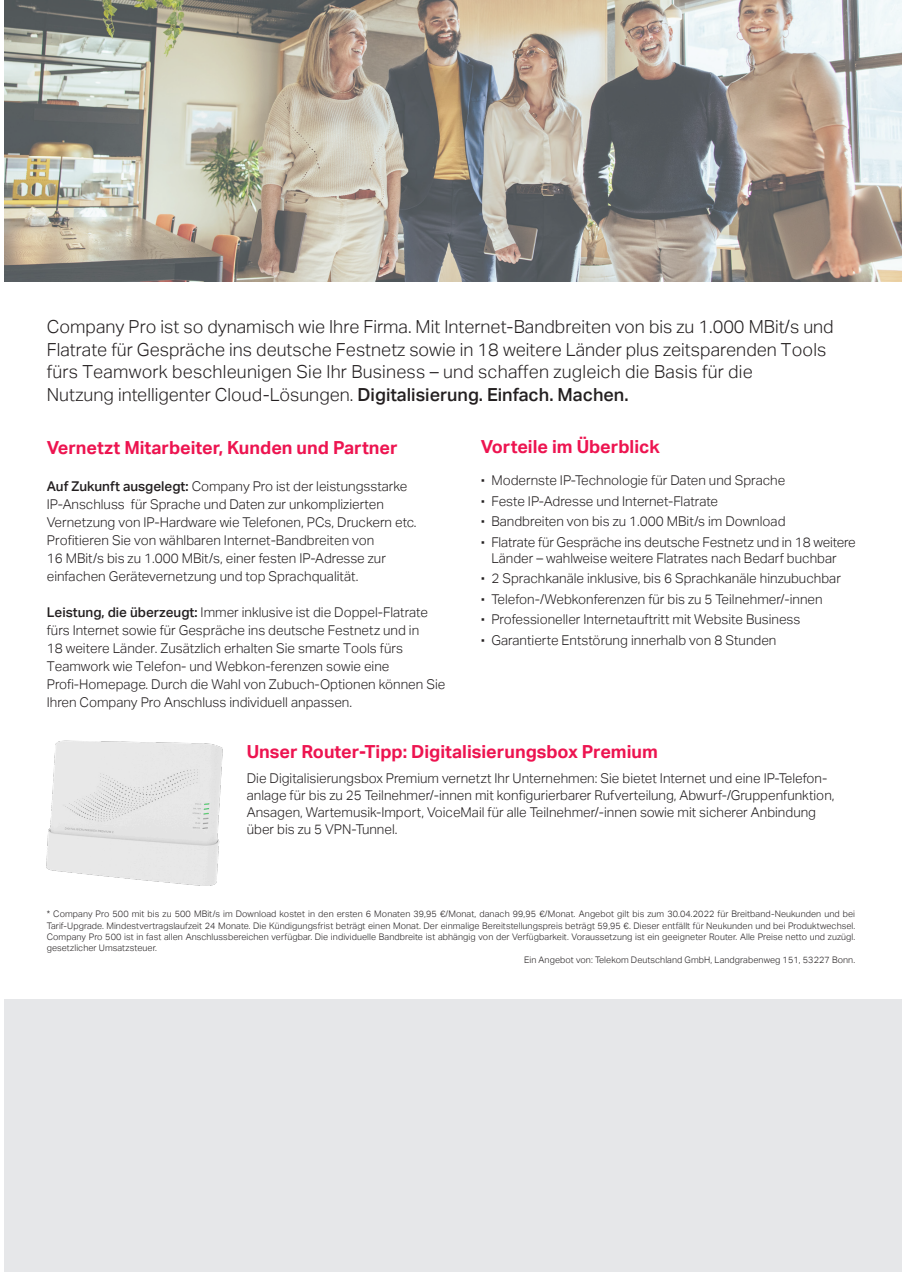
<style>
.page{position:relative;width:902px;height:1272px;background:#fff}
.page>*{position:absolute;margin:0;border:0;box-sizing:border-box;transform-origin:0 0}
.CD_Intro_14_17_5{font:300 18px/22.5px "Aktiv Grotesk";color:#231f20}
.CD_Subheadline_14_14{font:700 18px "Aktiv Grotesk";color:#ed1450}
.CD_Fließtext_10_12_5{font:700 18px "Aktiv Grotesk";color:#ed1450}
.CD_Fließtext_10_12_5-2{font:300 13.5px/18px "Aktiv Grotesk";color:#231f20}
.CD_Fließtext_10_12_5-3{font:300 9px/11.2px "Aktiv Grotesk";letter-spacing:.01em;color:#231f20;text-align:justify}
.s1{font-weight:500}
.s2{font-family:"Tele Neo";font-weight:800}
</style>
<div class="page">
<img style="left:4px;top:0;width:897px;height:281px">
<img style="left:46px;top:740px;width:177px;height:146px">
<div style="left:4px;top:999px;width:897px;height:272px;background:#e6e7e9"></div>
<p class="CD_Intro_14_17_5" style="left:47px;top:316px;width:788px">Company Pro ist so dynamisch wie Ihre Firma. Mit Internet-Bandbreiten von bis zu 1.000 MBit/s und Flatrate für Gespräche ins deutsche Festnetz sowie in 18 weitere Länder plus zeitsparenden Tools fürs Teamwork beschleunigen Sie Ihr Business – und schaffen zugleich die Basis für die<br>Nutzung intelligenter Cloud-Lösungen. <span class="s1">Digitalisierung. Einfach. Machen.</span></p>
<p class="CD_Subheadline_14_14" style="left:480px;top:436px;width:180px">Vorteile im Überblick</p>
<p class="CD_Fließtext_10_12_5-2" style="left:480px;top:471px;width:306px"><span class="s2">•</span> Modernste IP-Technologie für Daten und Sprache</p>
<p class="CD_Fließtext_10_12_5-2" style="left:480px;top:492px;width:239px"><span class="s2">•</span> Feste IP-Adresse und Internet-Flatrate</p>
<p class="CD_Fließtext_10_12_5-2" style="left:480px;top:512px;width:306px"><span class="s2">•</span> Bandbreiten von bis zu 1.000 MBit/s im Download</p>
<p class="CD_Fließtext_10_12_5-2" style="left:491px;top:534px;width:366px;line-height:16.2px;text-indent:-11px"><span class="s2">•</span> Flatrate für Gespräche ins deutsche Festnetz und in 18 weitere<br>Länder – wahlweise weitere Flatrates nach Bedarf buchbar</p>
<p class="CD_Fließtext_10_12_5-2" style="left:480px;top:569px;width:361px"><span class="s2">•</span> 2 Sprachkanäle inklusive, bis 6 Sprachkanäle hinzubuchbar</p>
<p class="CD_Fließtext_10_12_5-2" style="left:480px;top:590px;width:343px"><span class="s2">•</span> Telefon-/Webkonferenzen für bis zu 5 Teilnehmer/-innen</p>
<p class="CD_Fließtext_10_12_5-2" style="left:480px;top:610px;width:321px"><span class="s2">•</span> Professioneller Internetauftritt mit Website Business</p>
<p class="CD_Fließtext_10_12_5-2" style="left:480px;top:631px;width:297px"><span class="s2">•</span> Garantierte Entstörung innerhalb von 8 Stunden</p>
<p class="CD_Subheadline_14_14" style="left:47px;top:438px;width:352px">Vernetzt Mitarbeiter, Kunden und Partner</p>
<p class="CD_Fließtext_10_12_5-2" style="left:47px;top:477px;width:371px"><span class="s1">Auf Zukunft ausgelegt:</span> Company Pro ist der leistungsstarke IP-Anschluss für Sprache und Daten zur unkomplizierten Vernetzung von IP-Hardware wie Telefonen, PCs, Druckern etc.<br>Profitieren Sie von wählbaren Internet-Bandbreiten von<br>16 MBit/s bis zu 1.000 MBit/s, einer festen IP-Adresse zur einfachen Gerätevernetzung und top Sprachqualität.</p>
<p class="CD_Fließtext_10_12_5-2" style="left:47px;top:603px;width:400px"><span class="s1">Leistung, die überzeugt:</span> Immer inklusive ist die Doppel-Flatrate fürs Internet sowie für Gespräche ins deutsche Festnetz und in<br>18 weitere Länder. Zusätzlich erhalten Sie smarte Tools fürs Teamwork wie Telefon- und Webkon-ferenzen sowie eine Profi-Homepage. Durch die Wahl von Zubuch-Optionen können Sie Ihren Company Pro Anschluss individuell anpassen.</p>
<p class="CD_Fließtext_10_12_5" style="left:247px;top:741px;width:412px">Unser Router-Tipp: Digitalisierungsbox Premium</p>
<p class="CD_Fließtext_10_12_5-2" style="left:247px;top:770px;width:589px;line-height:16.8px">Die Digitalisierungsbox Premium vernetzt Ihr Unternehmen: Sie bietet Internet und eine IP-Telefon&shy;anlage für bis zu 25 Teilnehmer/-innen mit konfigurierbarer Rufverteilung, Abwurf-/Gruppenfunktion, Ansagen, Wartemusik-Import, VoiceMail für alle Teilnehmer/-innen sowie mit sicherer Anbindung über bis zu 5 VPN-Tunnel.</p>
<p class="CD_Fließtext_10_12_5-3" style="left:47px;top:908px;width:809px">* Company Pro 500 mit bis zu 500 MBit/s im Download kostet in den ersten 6 Monaten 39,95 €/Monat, danach 99,95 €/Monat. Angebot gilt bis zum 30.04.2022 für Breitband-Neukunden und bei Tarif-Upgrade. Mindestvertragslaufzeit 24 Monate. Die Kündigungsfrist beträgt einen Monat. Der einmalige Bereitstellungspreis beträgt 59,95 €. Dieser entfällt für Neukunden und bei Produktwechsel.<br>Company Pro 500 ist in fast allen Anschlussbereichen verfügbar. Die individuelle Bandbreite ist abhängig von der Verfügbarkeit. Voraussetzung ist ein geeigneter Router. Alle Preise netto und zuzügl. gesetzlicher Umsatzsteuer.</p>
<p class="CD_Fließtext_10_12_5-3" style="left:524px;top:953px;width:332px">Ein Angebot von: Telekom Deutschland GmbH, Landgrabenweg 151, 53227 Bonn.</p>
</div>
